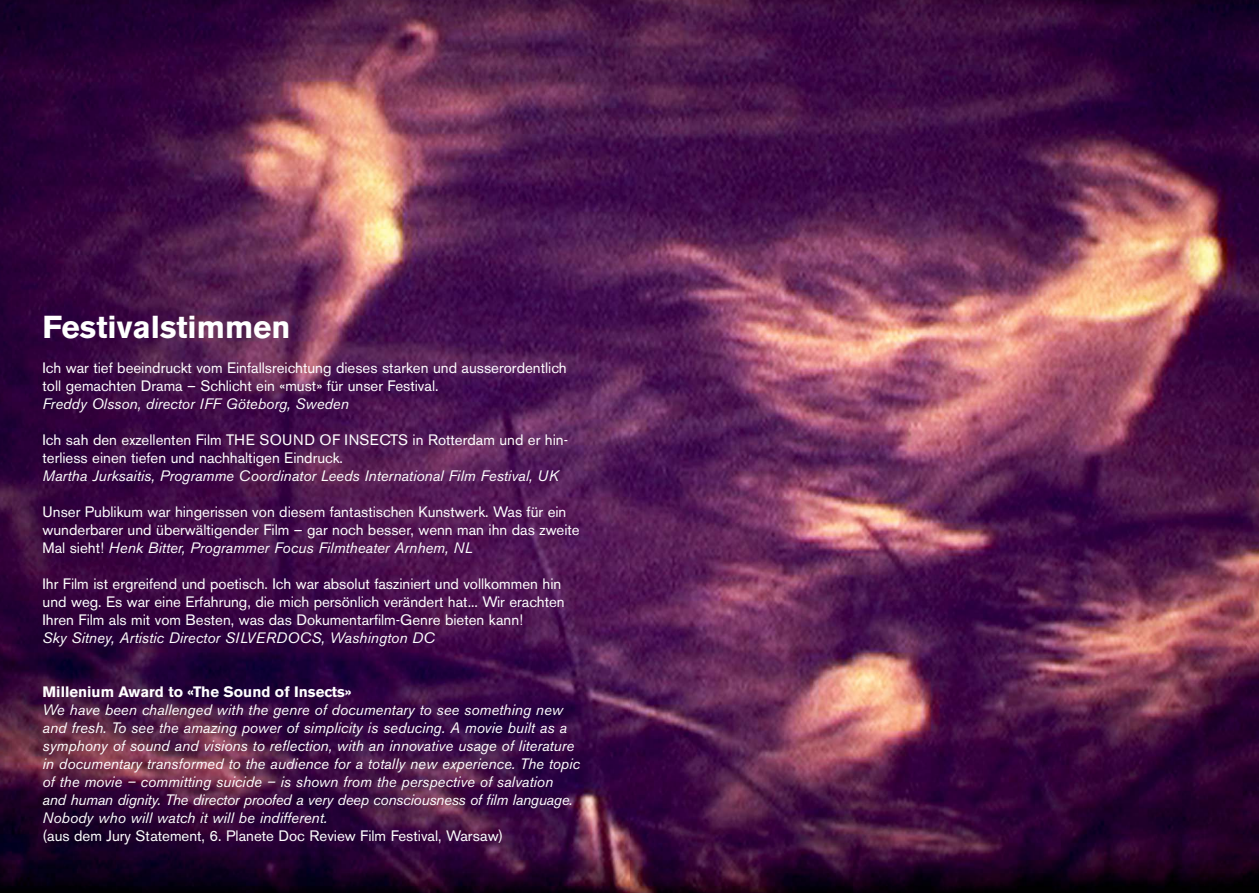
<style>
.page{position:relative;width:1259px;height:893px;background:#fff}
.page>*{position:absolute;margin:0;border:0;box-sizing:border-box;transform-origin:0 0}
.t1{font:700 31.5px "Akzidenz Grotesk BE";color:#fff}
.t2{font:15px/18px "Akzidenz Grotesk BE";color:#fff}
.t3{font:italic 15px/18px "Akzidenz Grotesk BE";color:#fff}
.t4{font:700 15px "Akzidenz Grotesk BE";color:#fff}
.s1{font-style:italic}
</style>
<div class="page">
<img style="left:629px;top:0;width:630px;height:893px">
<svg style="left:0;top:0;width:629px;height:893px;background:#481748"></svg>
<h1 class="t1" style="left:43px;top:316px;width:250px">Festivalstimmen</h1>
<p class="t2" style="left:43px;top:361px;width:525px">Ich war tief beeindruckt vom Einfallsreichtung dieses starken und ausserordentlich toll gemachten Drama – Schlicht ein «must» für unser Festival.</p>
<p class="t3" style="left:43px;top:397px;width:308px">Freddy Olsson, director IFF Göteborg, Sweden</p>
<p class="t2" style="left:43px;top:433px;width:527px">Ich sah den exzellenten Film THE SOUND OF INSECTS in Rotterdam und er hin&shy;terliess einen tiefen und nachhaltigen Eindruck.</p>
<p class="t3" style="left:43px;top:469px;width:517px">Martha Jurksaitis, Programme Coordinator Leeds International Film Festival, UK</p>
<p class="t2" style="left:43px;top:505px;width:539px">Unser Publikum war hingerissen von diesem fantastischen Kunstwerk. Was für ein wunderbarer und überwältigender Film – gar noch besser, wenn man ihn das zweite<br>Mal sieht! <span class="s1">Henk Bitter, Programmer Focus Filmtheater Arnhem, NL</span></p>
<p class="t2" style="left:43px;top:577px;width:524px">Ihr Film ist ergreifend und poetisch. Ich war absolut fasziniert und vollkommen hin und weg. Es war eine Erfahrung, die mich persönlich verändert hat... Wir erachten<br>Ihren Film als mit vom Besten, was das Dokumentarfilm-Genre bieten kann!</p>
<p class="t3" style="left:43px;top:631px;width:394px">Sky Sitney, Artistic Director SILVERDOCS, Washington DC</p>
<p class="t4" style="left:43px;top:687px;width:310px">Millenium Award to «The Sound of Insects»</p>
<p class="t3" style="left:43px;top:703px;width:539px">We have been challenged with the genre of documentary to see something new and fresh. To see the amazing power of simplicity is seducing. A movie built as a symphony of sound and visions to reflection, with an innovative usage of literature in documentary transformed to the audience for a totally new experience. The topic of the movie – committing suicide – is shown from the perspective of salvation and human dignity. The director proofed a very deep consciousness of film language.<br>Nobody who will watch it will be indifferent.</p>
<p class="t2" style="left:43px;top:829px;width:462px">(aus dem Jury Statement, 6. Planete Doc Review Film Festival, Warsaw)</p>
</div>
